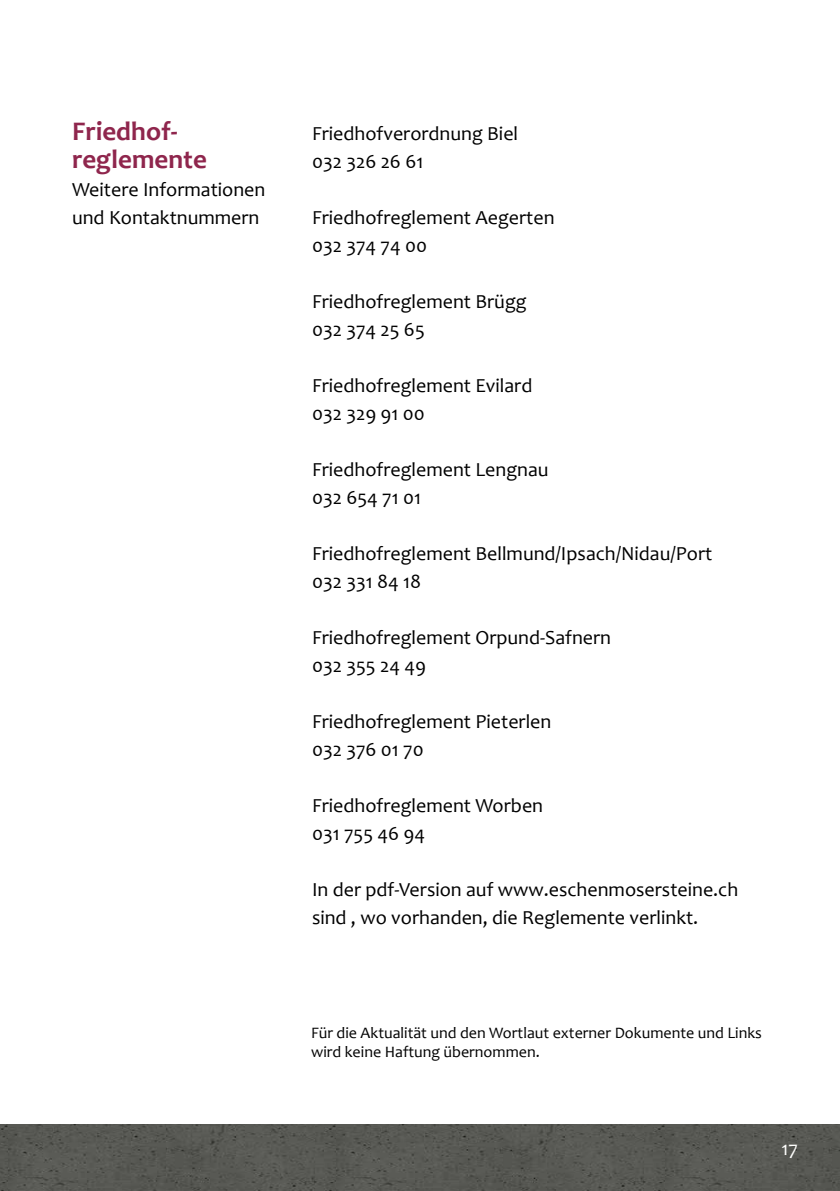
<style>
.page{position:relative;width:840px;height:1191px;background:#fff}
.page>*{position:absolute;margin:0;border:0;box-sizing:border-box;transform-origin:0 0}
.t1{font:700 27px/28px "Candara";color:#8f264d}
.t2{font:20px/28px "Candara";color:#000}
.t3{font:20px "Candara";color:#fffffd}
.t4{font:16px/19.2px "Candara";color:#000}
</style>
<div class="page">
<div style="left:0;top:1124px;width:839px;height:67px;background:#585954"></div>
<hr style="left:0;top:1124px;width:1px;height:67px;background:#bfbfbf">
<h1 class="t1" style="left:72px;top:117px;width:136px">Friedhof&shy;reglemente</h1>
<p class="t2" style="left:72px;top:175px;width:195px">Weitere Informationen und Kontaktnummern</p>
<p class="t2" style="left:312px;top:119px;width:207px">Friedhofverordnung Biel<br>032 326 26 61</p>
<p class="t2" style="left:312px;top:203px;width:244px">Friedhofreglement Aegerten<br>032 374 74 00</p>
<p class="t2" style="left:312px;top:287px;width:216px">Friedhofreglement Brügg<br>032 374 25 65</p>
<p class="t2" style="left:312px;top:371px;width:222px">Friedhofreglement Evilard<br>032 329 91 00</p>
<p class="t2" style="left:312px;top:455px;width:238px">Friedhofreglement Lengnau<br>032 654 71 01</p>
<p class="t2" style="left:312px;top:539px;width:401px">Friedhofreglement Bellmund/Ipsach/Nidau/Port<br>032 331 84 18</p>
<p class="t2" style="left:312px;top:623px;width:300px">Friedhofreglement Orpund-Safnern<br>032 355 24 49</p>
<p class="t2" style="left:312px;top:707px;width:241px">Friedhofreglement Pieterlen<br>032 376 01 70</p>
<p class="t2" style="left:312px;top:791px;width:232px">Friedhofreglement Worben<br>031 755 46 94</p>
<p class="t2" style="left:312px;top:875px;width:427px">In der pdf-Version auf www.eschenmosersteine.ch sind , wo vorhanden, die Reglemente verlinkt.</p>
<p class="t4" style="left:311px;top:1023px;width:452px">Für die Aktualität und den Wortlaut externer Dokumente und Links wird keine Haftung übernommen.</p>
<p class="t3" style="left:781px;top:1136px;width:18px">17</p>
</div>
